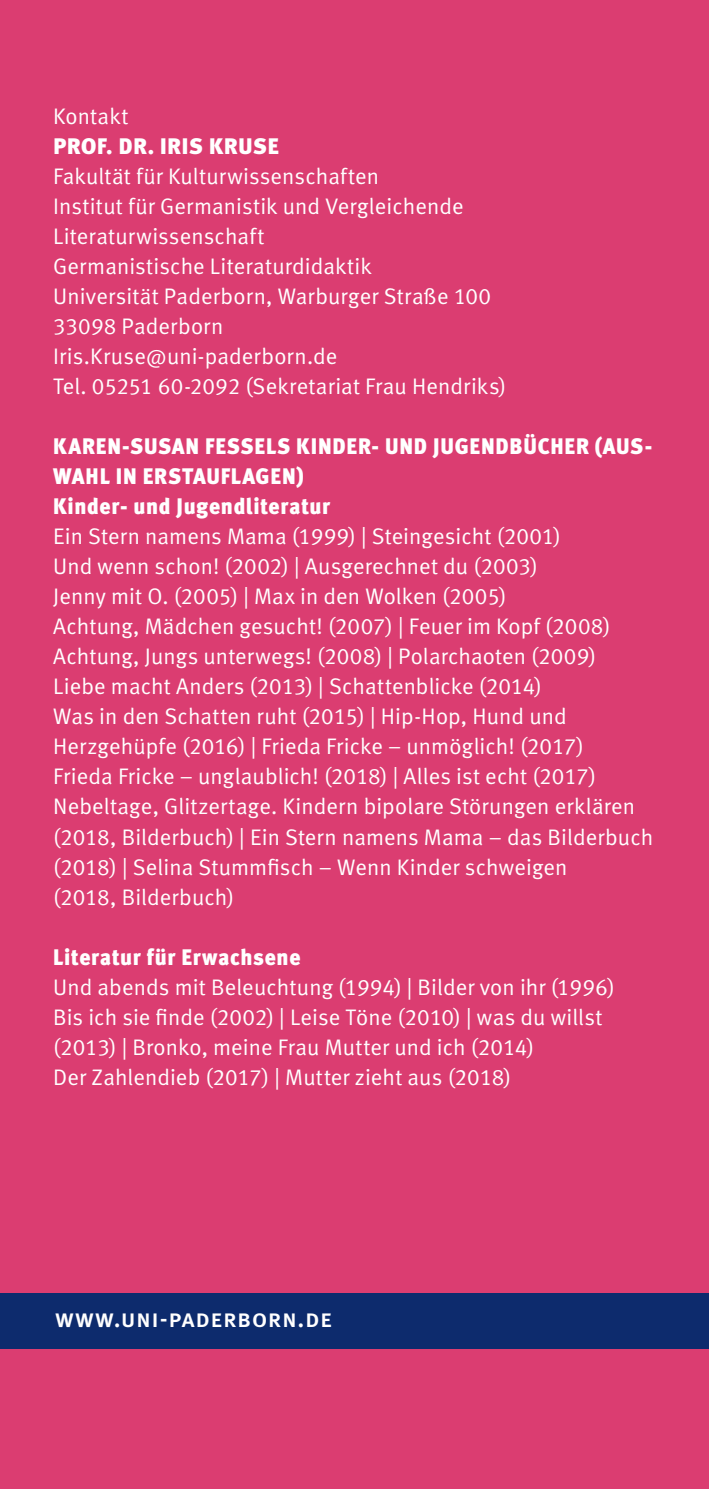
<style>
.page{position:relative;width:709px;height:1489px;background:#fff}
.page>*{position:absolute;margin:0;border:0;box-sizing:border-box;transform-origin:0 0}
.t1{font:25px "Meta Medium LF Caps";letter-spacing:.02em;color:#fff}
.t2{font:22.5px/30px "Meta Normal LF";letter-spacing:.005em;color:#fff}
.t3{font:22.5px/30px "Meta Black LF";letter-spacing:.035em;color:#fff;scale:.95 1}
.t4{font:22.5px "Meta Black LF Caps";letter-spacing:.01em;color:#fff}
</style>
<div class="page">
<div style="left:0;top:0;width:709px;height:1488px;background:#db3d71"></div>
<div style="left:0;top:1292px;width:709px;height:56px;background:#0d2b6d"></div>
<p class="t2" style="left:53px;top:101px;width:77px">Kontakt</p>
<p class="t4" style="left:53px;top:133px;width:227px">PROF. DR. IRIS KRUSE</p>
<p class="t2" style="left:53px;top:161px;width:454px">Fakultät für Kulturwissenschaften<br>Institut für Germanistik und Vergleichende Literaturwissenschaft<br>Germanistische Literaturdidaktik<br>Universität Paderborn, Warburger Straße 100<br>33098 Paderborn Iris.Kruse@uni-paderborn.de<br>Tel. 05251 60-2092 (Sekretariat Frau Hendriks)</p>
<p class="t3" style="left:53px;top:431px;width:632px">KAREN-SUSAN FESSELS KINDER- UND JUGENDBÜCHER (AUS-<br>WAHL IN ERSTAUFLAGEN)<br>Kinder- und Jugendliteratur</p>
<p class="t2" style="left:53px;top:521px;width:601px">Ein Stern namens Mama (1999) | Steingesicht (2001)<br>Und wenn schon! (2002) | Ausgerechnet du (2003)<br>Jenny mit O. (2005) | Max in den Wolken (2005)<br>Achtung, Mädchen gesucht! (2007) | Feuer im Kopf (2008)<br>Achtung, Jungs unterwegs! (2008) | Polarchaoten (2009)<br>Liebe macht Anders (2013) | Schattenblicke (2014)<br>Was in den Schatten ruht (2015) | Hip-Hop, Hund und Herzgehüpfe (2016) | Frieda Fricke – unmöglich! (2017)<br>Frieda Fricke – unglaublich! (2018) | Alles ist echt (2017)<br>Nebeltage, Glitzertage. Kindern bipolare Störungen erklären (2018, Bilderbuch) | Ein Stern namens Mama – das Bilderbuch (2018) | Selina Stummfisch – Wenn Kinder schweigen<br>(2018, Bilderbuch)</p>
<p class="t3" style="left:53px;top:941px;width:262px">Literatur für Erwachsene</p>
<p class="t2" style="left:53px;top:971px;width:563px">Und abends mit Beleuchtung (1994) | Bilder von ihr (1996)<br>Bis ich sie finde (2002) | Leise Töne (2010) | was du willst (2013) | Bronko, meine Frau Mutter und ich (2014)<br>Der Zahlendieb (2017) | Mutter zieht aus (2018)</p>
<p class="t1" style="left:55px;top:1303px;width:278px">www.uni-paderborn.de</p>
</div>
